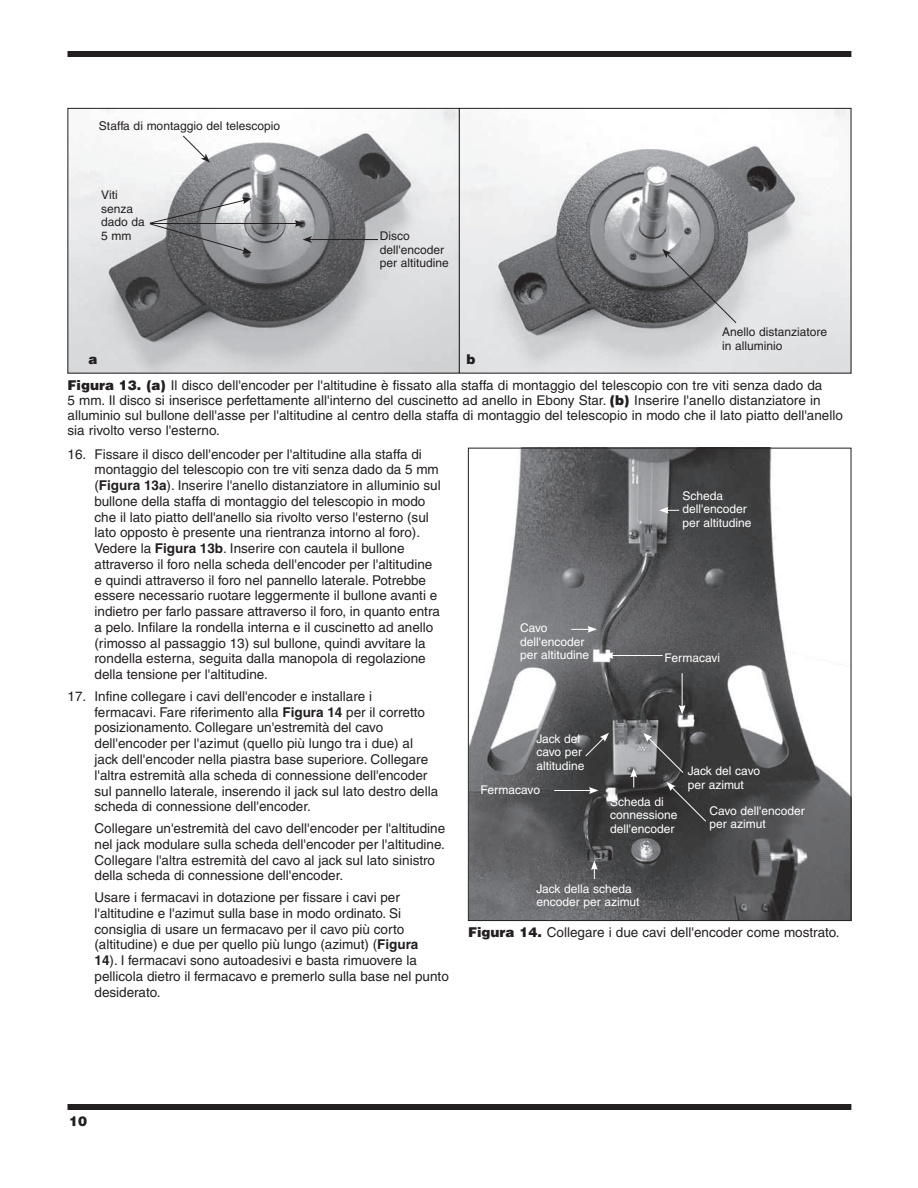
<style>
.page{position:relative;width:918px;height:1188px;background:#fff}
.page>*{position:absolute;margin:0;border:0;box-sizing:border-box;transform-origin:0 0}
.t1{font:13.5px/15.8px "Helvetica";color:#231f20}
.t2{font:900 13.5px "Helvetica";color:#231f20}
.t3{font:12px/13.5px "Helvetica";color:#fff}
.t4{font:12px/13.5px "Helvetica";color:#231f20}
.s1{font-weight:900}
.s2{font-weight:700}
</style>
<div class="page">
<div style="left:68px;top:51px;width:783px;height:6px;background:#231f20"></div>
<div style="left:68px;top:1104px;width:783px;height:6px;background:#231f20"></div>
<img style="left:470px;top:450px;width:379px;height:469px">
<hr style="left:554px;top:790px;width:37px;height:1px;background:#fff">
<svg style="left:589px;top:787px;width:9px;height:7px"></svg>
<svg style="left:571px;top:626px;width:26px;height:7px"></svg>
<svg style="left:630px;top:768px;width:7px;height:20px"></svg>
<svg style="left:591px;top:861px;width:7px;height:18px"></svg>
<svg style="left:585px;top:733px;width:24px;height:24px"></svg>
<svg style="left:643px;top:733px;width:41px;height:41px;background:#616163"></svg>
<svg style="left:666px;top:782px;width:41px;height:40px;background:#3e3e3f"></svg>
<hr style="left:682px;top:673px;width:1px;height:34px;background:#fff">
<svg style="left:679px;top:705px;width:7px;height:9px"></svg>
<hr style="left:611px;top:655px;width:52px;height:1px;background:#fff">
<svg style="left:604px;top:652px;width:9px;height:7px"></svg>
<svg style="left:659px;top:507px;width:20px;height:7px"></svg>
<img style="left:70px;top:110px;width:779px;height:262px">
<div style="left:68px;top:108px;width:392px;height:266px;border:1px solid #231f20"></div>
<div style="left:459px;top:108px;width:392px;height:266px;border:1px solid #231f20"></div>
<hr style="left:310px;top:239px;width:68px;height:1px;background:#231f20">
<svg style="left:303px;top:236px;width:9px;height:7px"></svg>
<svg style="left:182px;top:135px;width:28px;height:28px"></svg>
<svg style="left:662px;top:249px;width:75px;height:75px;background:#7a7b7e"></svg>
<hr style="left:150px;top:223px;width:147px;height:1px;background:#231f20">
<svg style="left:295px;top:220px;width:9px;height:7px"></svg>
<svg style="left:149px;top:197px;width:103px;height:57px;background:#969699"></svg>
<p class="t4" style="left:99px;top:119px;width:183px">Staffa di montaggio del telescopio</p>
<p class="t4" style="left:101px;top:188px;width:45px">Viti senza dado da<br>5 mm</p>
<p class="t4" style="left:380px;top:229px;width:71px">Disco dell'encoder per altitudine</p>
<p class="t2" style="left:89px;top:350px;width:11px">a</p>
<p class="t2" style="left:467px;top:350px;width:11px">b</p>
<p class="t4" style="left:722px;top:325px;width:107px">Anello distanziatore in alluminio</p>
<p class="t1" style="left:68px;top:378px;width:777px;line-height:15px"><span class="s1">Figura 13. (a)</span> Il disco dell'encoder per l'altitudine è fissato alla staffa di montaggio del telescopio con tre viti senza dado da<br>5 mm. Il disco si inserisce perfettamente all'interno del cuscinetto ad anello in Ebony Star. <span class="s1">(b)</span> Inserire l'anello distanziatore in alluminio sul bullone dell'asse per l'altitudine al centro della staffa di montaggio del telescopio in modo che il lato piatto dell'anello sia rivolto verso l'esterno.</p>
<p class="t1" style="left:94px;top:446px;width:348px;text-indent:-27px">16. Fissare il disco dell'encoder per l'altitudine alla staffa di montaggio del telescopio con tre viti senza dado da 5 mm (<span class="s2">Figura 13a</span>). Inserire l'anello distanziatore in alluminio sul bullone della staffa di montaggio del telescopio in modo che il lato piatto dell'anello sia rivolto verso l'esterno (sul lato opposto è presente una rientranza intorno al foro).<br>Vedere la <span class="s2">Figura 13b</span>. Inserire con cautela il bullone attraverso il foro nella scheda dell'encoder per l'altitudine e quindi attraverso il foro nel pannello laterale. Potrebbe essere necessario ruotare leggermente il bullone avanti e indietro per farlo passare attraverso il foro, in quanto entra a pelo. Infilare la rondella interna e il cuscinetto ad anello (rimosso al passaggio 13) sul bullone, quindi avvitare la rondella esterna, seguita dalla manopola di regolazione della tensione per l'altitudine.</p>
<p class="t1" style="left:94px;top:688px;width:345px;text-indent:-27px">17. Infine collegare i cavi dell'encoder e installare i<br>fermacavi. Fare riferimento alla <span class="s2">Figura 14</span> per il corretto posizionamento. Collegare un'estremità del cavo dell'encoder per l'azimut (quello più lungo tra i due) al jack dell'encoder nella piastra base superiore. Collegare l'altra estremità alla scheda di connessione dell'encoder sul pannello laterale, inserendo il jack sul lato destro della scheda di connessione dell'encoder.</p>
<p class="t1" style="left:94px;top:820px;width:352px">Collegare un'estremità del cavo dell'encoder per l'altitudine nel jack modulare sulla scheda dell'encoder per l'altitudine.<br>Collegare l'altra estremità del cavo al jack sul lato sinistro della scheda di connessione dell'encoder.</p>
<p class="t1" style="left:94px;top:889px;width:356px">Usare i fermacavi in dotazione per fissare i cavi per l'altitudine e l'azimut sulla base in modo ordinato. Si consiglia di usare un fermacavo per il cavo più corto (altitudine) e due per quello più lungo (azimut) (<span class="s2">Figura<br>14</span>). I fermacavi sono autoadesivi e basta rimuovere la pellicola dietro il fermacavo e premerlo sulla base nel punto desiderato.</p>
<p class="t3" style="left:682px;top:489px;width:71px">Scheda dell'encoder per altitudine</p>
<p class="t3" style="left:520px;top:621px;width:71px">Cavo dell'encoder per altitudine</p>
<p class="t3" style="left:665px;top:651px;width:57px">Fermacavi</p>
<p class="t3" style="left:536px;top:732px;width:50px">Jack del cavo per altitudine</p>
<p class="t3" style="left:481px;top:783px;width:61px">Fermacavo</p>
<p class="t3" style="left:688px;top:764px;width:74px">Jack del cavo per azimut</p>
<p class="t3" style="left:610px;top:795px;width:69px">Scheda di connessione dell'encoder</p>
<p class="t3" style="left:710px;top:804px;width:97px">Cavo dell'encoder per azimut</p>
<p class="t3" style="left:536px;top:882px;width:105px">Jack della scheda encoder per azimut</p>
<p class="t1" style="left:468px;top:924px;width:373px"><span class="s1">Figura 14.</span> Collegare i due cavi dell'encoder come mostrato.</p>
<p class="t2" style="left:69px;top:1112px;width:20px">10</p>
</div>
